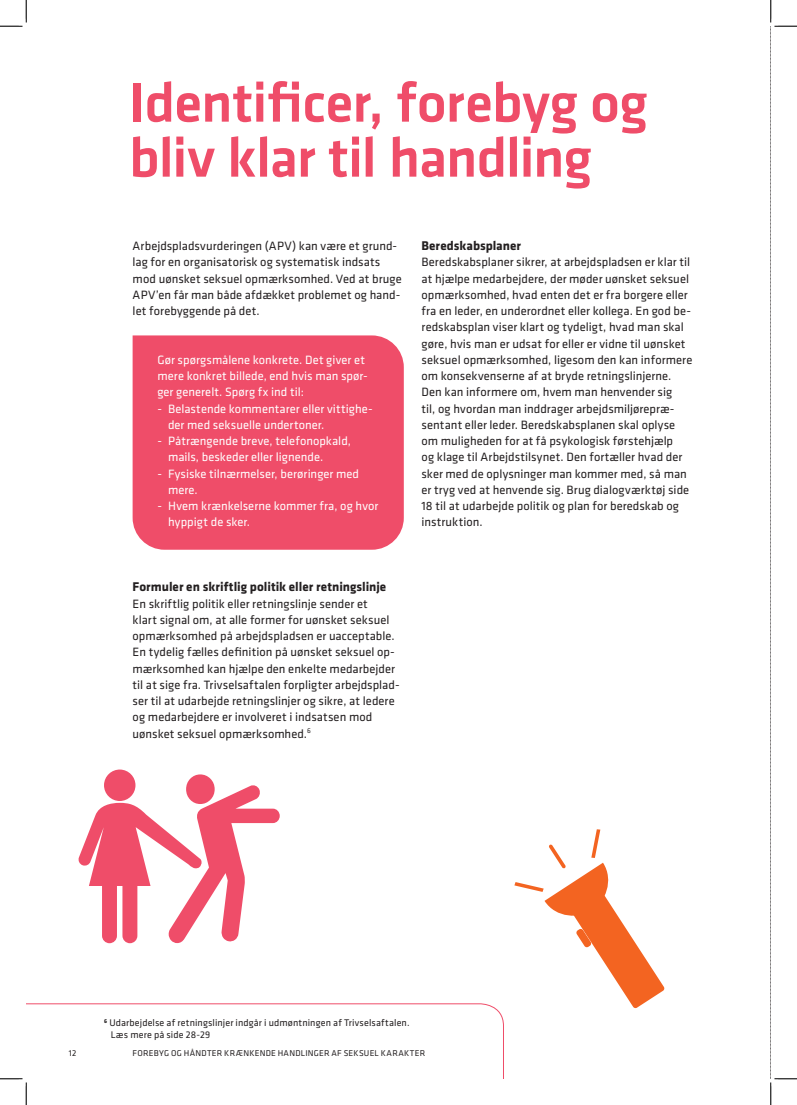
<style>
.page{position:relative;width:797px;height:1105px;background:#fff}
.page>*{position:absolute;margin:0;border:0;box-sizing:border-box;transform-origin:0 0}
.Rubrik-1{font:500 57.5px/55px "Klavika";letter-spacing:-.015em;color:#ef4d69}
.Mellemrubrik-4{font:700 13.12px "Klavika";color:#231f20}
.Brød{font:12.5px/16.2px "Klavika";color:#231f20}
.brød-smallet_i_boks{font:12.5px/16.2px "Klavika";color:#fff}
.Kilde{font:10px/12.5px "Klavika";letter-spacing:.01em;color:#231f20}
.t1{font:8.75px "Klavika";letter-spacing:.025em;color:#231f20}
</style>
<div class="page">
<div style="left:133px;top:335px;width:271px;height:215px;background:#ef4d69"></div>
<svg style="left:26px;top:1003px;width:478px;height:76px"></svg>
<svg style="left:78px;top:769px;width:202px;height:174px"></svg>
<svg style="left:514px;top:829px;width:150px;height:179px"></svg>
<svg style="left:0;top:0;width:27px;height:27px"></svg>
<svg style="left:0;top:1078px;width:27px;height:27px"></svg>
<svg style="left:770px;top:0;width:27px;height:1105px"></svg>
<p class="Rubrik-1" style="left:129px;top:74px;width:520px">Identificer, forebyg og bliv klar til handling</p>
<p class="Brød" style="left:133px;top:237px;width:270px">Arbejdspladsvurderingen (APV) kan være et grund&shy;lag for en organisatorisk og systematisk indsats mod uønsket seksuel opmærksomhed. Ved at bruge APV’en får man både afdækket problemet og hand&shy;let forebyggende på det.</p>
<p class="brød-smallet_i_boks" style="left:157px;top:351px;width:212px">Gør spørgsmålene konkrete. Det giver et mere konkret billede, end hvis man spør&shy;ger generelt. Spørg fx ind til:</p>
<p class="brød-smallet_i_boks" style="left:168px;top:400px;width:206px;text-indent:-11px">- Belastende kommentarer eller vittighe&shy;der med seksuelle undertoner.</p>
<p class="brød-smallet_i_boks" style="left:168px;top:432px;width:184px;text-indent:-11px">- Påtrængende breve, telefonopkald, mails, beskeder eller lignende.</p>
<p class="brød-smallet_i_boks" style="left:168px;top:465px;width:193px;text-indent:-11px">- Fysiske tilnærmelser, berøringer med mere.</p>
<p class="brød-smallet_i_boks" style="left:168px;top:497px;width:212px;text-indent:-11px">- Hvem krænkelserne kommer fra, og hvor hyppigt de sker.</p>
<p class="Mellemrubrik-4" style="left:421px;top:236px;width:101px">Beredskabsplaner</p>
<p class="Brød" style="left:421px;top:254px;width:272px">Beredskabsplaner sikrer, at arbejdspladsen er klar til at hjælpe medarbejdere, der møder uønsket seksuel opmærksomhed, hvad enten det er fra borgere eller fra en leder, en underordnet eller kollega. En god be&shy;redskabsplan viser klart og tydeligt, hvad man skal gøre, hvis man er udsat for eller er vidne til uønsket seksuel opmærksomhed, ligesom den kan informere om konsekvenserne af at bryde retningslinjerne.<br>Den kan informere om, hvem man henvender sig<br>til, og hvordan man inddrager arbejdsmiljørepræ&shy;sentant eller leder. Beredskabsplanen skal oplyse om muligheden for at få psykologisk førstehjælp<br>og klage til Arbejdstilsynet. Den fortæller hvad der sker med de oplysninger man kommer med, så man er tryg ved at henvende sig. Brug dialogværktøj side 18 til at udarbejde politik og plan for beredskab og instruktion.</p>
<p class="Mellemrubrik-4" style="left:133px;top:577px;width:255px">Formuler en skriftlig politik eller retningslinje</p>
<p class="Brød" style="left:133px;top:595px;width:268px">En skriftlig politik eller retningslinje sender et<br>klart signal om, at alle former for uønsket seksuel opmærksomhed på arbejdspladsen er uacceptable.<br>En tydelig fælles definition på uønsket seksuel op&shy;mærksomhed kan hjælpe den enkelte medarbejder til at sige fra. Trivselsaftalen forpligter arbejdsplad&shy;ser til at udarbejde retningslinjer og sikre, at ledere og medarbejdere er involveret i indsatsen mod uønsket seksuel opmærksomhed.<sup>6</sup></p>
<p class="Kilde" style="left:111px;top:1016px;width:300px;text-indent:-6px"><sup>6</sup> Udarbejdelse af retningslinjer indgår i udmøntningen af Trivselsaftalen.<br>Læs mere på side 28-29</p>
<p class="t1" style="left:69px;top:1047px;width:9px">12</p>
<p class="t1" style="left:133px;top:1047px;width:294px">FOREBYG OG HÅNDTER KRÆNKENDE HANDLINGER AF SEKSUEL KARAKTER</p>
</div>
